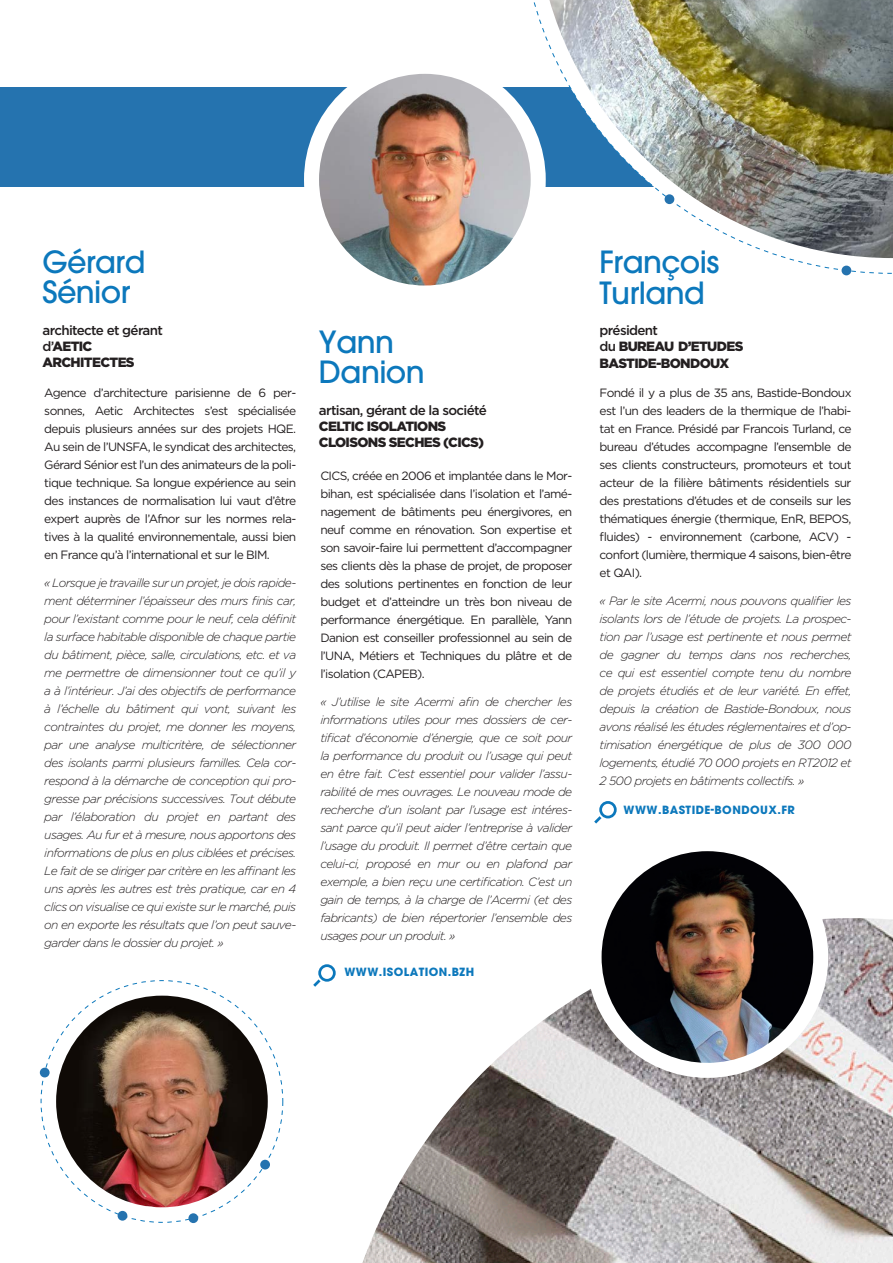
<style>
.page{position:relative;width:893px;height:1263px;background:#fff}
.page>*{position:absolute;margin:0;border:0;box-sizing:border-box;transform-origin:0 0}
.t1{font:500 30.45px/30.5px "ITC Avant Garde Pro";letter-spacing:-.02em;color:#0c78bc}
.t2{font:900 13.35px/16.2px "Gotham";letter-spacing:-.05em;color:#231f20}
.t3{font:500 13.35px/16.2px "Gotham";letter-spacing:-.05em;color:#231f20}
.Courant{font:italic 300 12px/18px "Gotham";letter-spacing:-.05em;color:#231f20;text-align:justify}
.Courant-2{font:12px/18px "Gotham";letter-spacing:-.05em;color:#231f20;text-align:justify}
.t4{font:700 11.25px "ITC Avant Garde Pro";letter-spacing:.04em;color:#0c78bc}
.s1{font-weight:900}
.s2{font-weight:500}
</style>
<div class="page">
<div style="left:0;top:88px;width:893px;height:99px;background:#2573af"></div>
<img style="left:362px;top:918px;width:531px;height:345px">
<div style="left:304px;top:59px;width:242px;height:242px;background:#fff;border-radius:50%"></div>
<img style="left:549px;top:0;width:344px;height:258px">
<img style="left:319px;top:74px;width:212px;height:211px;border-radius:106px">
<img style="left:56px;top:996px;width:212px;height:211px;border-radius:106px">
<div style="left:586px;top:836px;width:242px;height:242px;background:#fff;border-radius:50%"></div>
<img style="left:602px;top:851px;width:211px;height:212px;border-radius:106px">
<svg style="left:313px;top:964px;width:23px;height:23px"></svg>
<svg style="left:594px;top:801px;width:23px;height:22px"></svg>
<div style="left:40px;top:1068px;width:10px;height:9px;background:#2573af;border-radius:50%"></div>
<div style="left:118px;top:1211px;width:9px;height:10px;background:#2573af;border-radius:50%"></div>
<div style="left:188px;top:1213px;width:10px;height:10px;background:#2573af;border-radius:50%"></div>
<div style="left:260px;top:1160px;width:10px;height:9px;background:#2573af;border-radius:50%"></div>
<div style="left:665px;top:194px;width:9px;height:10px;background:#2573af;border-radius:50%"></div>
<div style="left:841px;top:266px;width:10px;height:9px;background:#2573af;border-radius:50%"></div>
<h1 class="t1" style="left:43px;top:246px;width:105px">Gérard<br>Sénior</h1>
<h1 class="t1" style="left:600px;top:247px;width:121px">François<br>Turland</h1>
<p class="t3" style="left:43px;top:322px;width:122px">architecte et gérant d’<span class="s1">AETIC<br>ARCHITECTES</span></p>
<p class="t2" style="left:600px;top:322px;width:145px"><span class="s2">président<br>du</span> BUREAU D’ETUDES<br>BASTIDE-BONDOUX</p>
<p class="t3" style="left:319px;top:402px;width:169px">artisan, gérant de la société</p>
<p class="t2" style="left:319px;top:418px;width:167px">CELTIC ISOLATIONS<br>CLOISONS SECHES (CICS)</p>
<h1 class="t1" style="left:319px;top:326px;width:107px">Yann<br>Danion</h1>
<p class="Courant-2" style="left:600px;top:383px;width:253px">Fondé il y a plus de 35 ans, Bastide-Bondoux est l’un des leaders de la thermique de l’habi&shy;tat en France. Présidé par Francois Turland, ce bureau d’études accompagne l’ensemble de ses clients constructeurs, promoteurs et tout acteur de la filière bâtiments résidentiels sur des prestations d’études et de conseils sur les thématiques énergie (thermique, EnR, BEPOS, fluides) - environnement (carbone, ACV) - confort (lumière, thermique 4 saisons, bien-être et QAI).</p>
<p class="Courant" style="left:600px;top:592px;width:253px">« Par le site Acermi, nous pouvons qualifier les isolants lors de l’étude de projets. La prospec&shy;tion par l’usage est pertinente et nous permet de gagner du temps dans nos recherches, ce qui est essentiel compte tenu du nombre de projets étudiés et de leur variété. En effet, depuis la création de Bastide-Bondoux, nous avons réalisé les études réglementaires et d’op&shy;timisation énergétique de plus de 300 000 logements, étudié 70 000 projets en RT2012 et 2 500 projets en bâtiments collectifs. »</p>
<p class="Courant-2" style="left:44px;top:383px;width:253px">Agence d’architecture parisienne de 6 per&shy;sonnes, Aetic Architectes s’est spécialisée depuis plusieurs années sur des projets HQE.<br>Au sein de l’UNSFA, le syndicat des architectes, Gérard Sénior est l’un des animateurs de la poli&shy;tique technique. Sa longue expérience au sein des instances de normalisation lui vaut d’être expert auprès de l’Afnor sur les normes rela&shy;tives à la qualité environnementale, aussi bien en France qu’à l’international et sur le BIM.</p>
<p class="Courant" style="left:44px;top:574px;width:253px">« Lorsque je travaille sur un projet, je dois rapide&shy;ment déterminer l’épaisseur des murs finis car, pour l’existant comme pour le neuf, cela définit la surface habitable disponible de chaque partie du bâtiment, pièce, salle, circulations, etc. et va me permettre de dimensionner tout ce qu’il y a à l’intérieur. J’ai des objectifs de performance à l’échelle du bâtiment qui vont, suivant les contraintes du projet, me donner les moyens, par une analyse multicritère, de sélectionner des isolants parmi plusieurs familles. Cela cor&shy;respond à la démarche de conception qui pro&shy;gresse par précisions successives. Tout débute par l’élaboration du projet en partant des usages. Au fur et à mesure, nous apportons des informations de plus en plus ciblées et précises.<br>Le fait de se diriger par critère en les affinant les uns après les autres est très pratique, car en 4 clics on visualise ce qui existe sur le marché, puis on en exporte les résultats que l’on peut sauve&shy;garder dans le dossier du projet. »</p>
<p class="Courant-2" style="left:320px;top:466px;width:253px">CICS, créée en 2006 et implantée dans le Mor&shy;bihan, est spécialisée dans l’isolation et l’amé&shy;nagement de bâtiments peu énergivores, en neuf comme en rénovation. Son expertise et son savoir-faire lui permettent d’accompagner ses clients dès la phase de projet, de proposer des solutions pertinentes en fonction de leur budget et d’atteindre un très bon niveau de performance énergétique. En parallèle, Yann Danion est conseiller professionnel au sein de l’UNA, Métiers et Techniques du plâtre et de l’isolation (CAPEB).</p>
<p class="Courant" style="left:320px;top:693px;width:253px">« J’utilise le site Acermi afin de chercher les informations utiles pour mes dossiers de cer&shy;tificat d’économie d’énergie, que ce soit pour la performance du produit ou l’usage qui peut en être fait. C’est essentiel pour valider l’assu&shy;rabilité de mes ouvrages. Le nouveau mode de recherche d’un isolant par l’usage est intéres&shy;sant parce qu’il peut aider l’entreprise à valider l’usage du produit. Il permet d’être certain que celui-ci, proposé en mur ou en plafond par exemple, a bien reçu une certification. C’est un gain de temps, à la charge de l’Acermi (et des fabricants) de bien répertorier l’ensemble des usages pour un produit. »</p>
<p class="t4" style="left:624px;top:802px;width:173px">WWW.BASTIDE-BONDOUX.FR</p>
<p class="t4" style="left:344px;top:964px;width:131px">WWW.ISOLATION.BZH</p>
</div>
